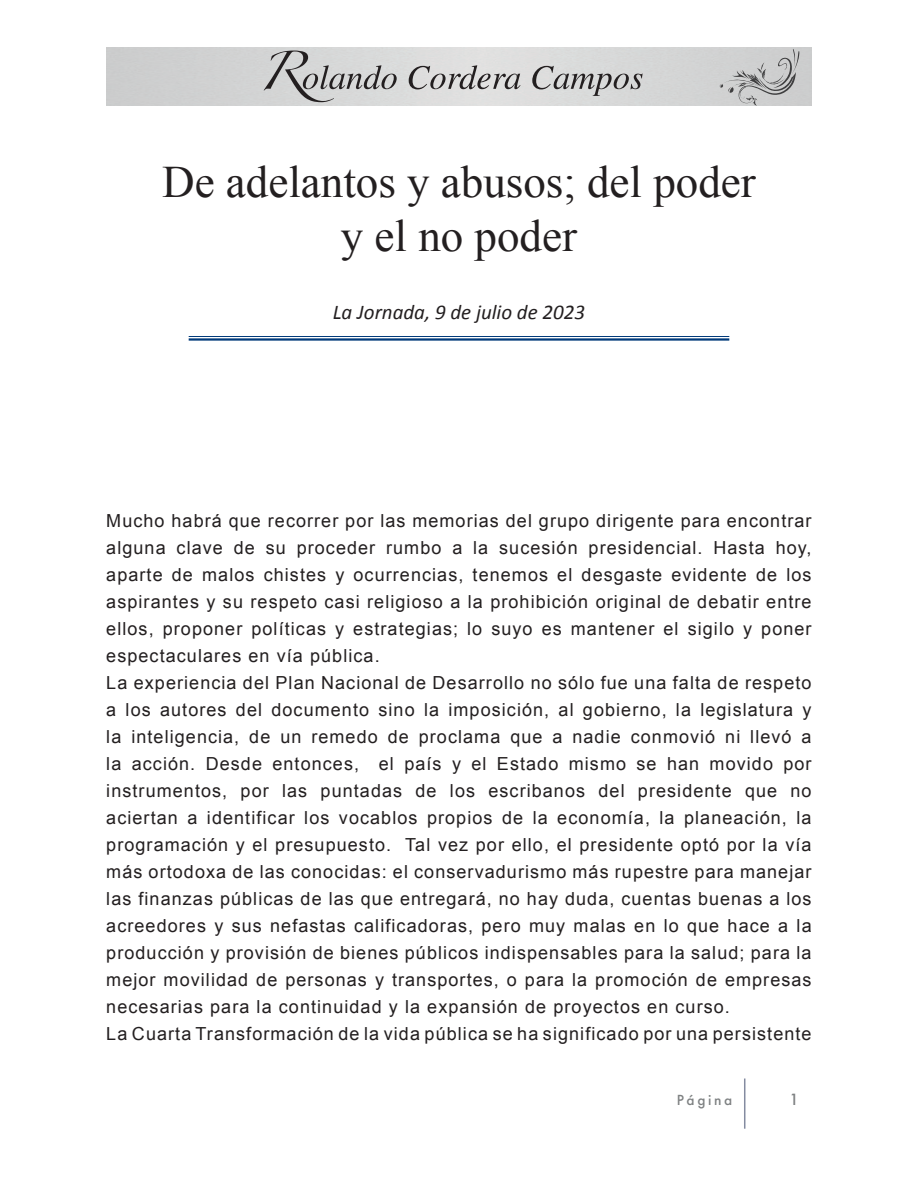
<style>
.page{position:relative;width:918px;height:1188px;background:#fff}
.page>*{position:absolute;margin:0;border:0;box-sizing:border-box;transform-origin:0 0}
.Título{font:45px/54px "Times New Roman";color:#231f20;text-align:center}
.Fecha{font:italic 21px "Calibri";color:#231f20}
.Párrafo{font:18px/27px "Arial";letter-spacing:.06em;color:#231f20;text-align:justify}
.t1{font:500 15px "Futura";color:#7e8182}
.t2{font:500 13.5px "Futura";letter-spacing:.2em;color:#7e8182}
</style>
<div class="page">
<svg style="left:264px;top:51px;width:133px;height:51px;background:#bbbcbc"></svg>
<svg style="left:409px;top:65px;width:112px;height:24px;background:#b4b3b3"></svg>
<svg style="left:532px;top:66px;width:111px;height:30px;background:#b7b7b7"></svg>
<svg style="left:719px;top:49px;width:80px;height:57px;background:#bfc0c0"></svg>
<hr style="left:744px;top:1079px;width:1px;height:50px;background:#848ba0">
<hr style="left:189px;top:336px;width:540px;height:1px;background:#013a7a">
<hr style="left:189px;top:338px;width:540px;height:3px;background:#013a7a">
<p class="Título" style="left:162px;top:155px;width:595px">De adelantos y abusos; del poder y el no poder</p>
<p class="Fecha" style="left:333px;top:298px;width:254px">La Jornada, 9 de julio de 2023</p>
<p class="Párrafo" style="left:106px;top:507px;width:707px">Mucho habrá que recorrer por las memorias del grupo dirigente para encontrar alguna clave de su proceder rumbo a la sucesión presidencial. Hasta hoy, aparte de malos chistes y ocurrencias, tenemos el desgaste evidente de los aspirantes y su respeto casi religioso a la prohibición original de debatir entre ellos, proponer políticas y estrategias; lo suyo es mantener el sigilo y poner espectaculares en vía pública.</p>
<p class="Párrafo" style="left:106px;top:669px;width:707px">La experiencia del Plan Nacional de Desarrollo no sólo fue una falta de respeto a los autores del documento sino la imposición, al gobierno, la legislatura y la inteligencia, de un remedo de proclama que a nadie conmovió ni llevó a la acción. Desde entonces, el país y el Estado mismo se han movido por instrumentos, por las puntadas de los escribanos del presidente que no aciertan a identificar los vocablos propios de la economía, la planeación, la programación y el presupuesto. Tal vez por ello, el presidente optó por la vía más ortodoxa de las conocidas: el conservadurismo más rupestre para manejar las finanzas públicas de las que entregará, no hay duda, cuentas buenas a los acreedores y sus nefastas calificadoras, pero muy malas en lo que hace a la producción y provisión de bienes públicos indispensables para la salud; para la mejor movilidad de personas y transportes, o para la promoción de empresas necesarias para la continuidad y la expansión de proyectos en curso.</p>
<p class="Párrafo" style="left:106px;top:1020px;width:707px">La Cuarta Transformación de la vida pública se ha significado por una persistente</p>
<p class="t2" style="left:677px;top:1091px;width:57px">Página</p>
<p class="t1" style="left:789px;top:1089px;width:11px">1</p>
</div>
